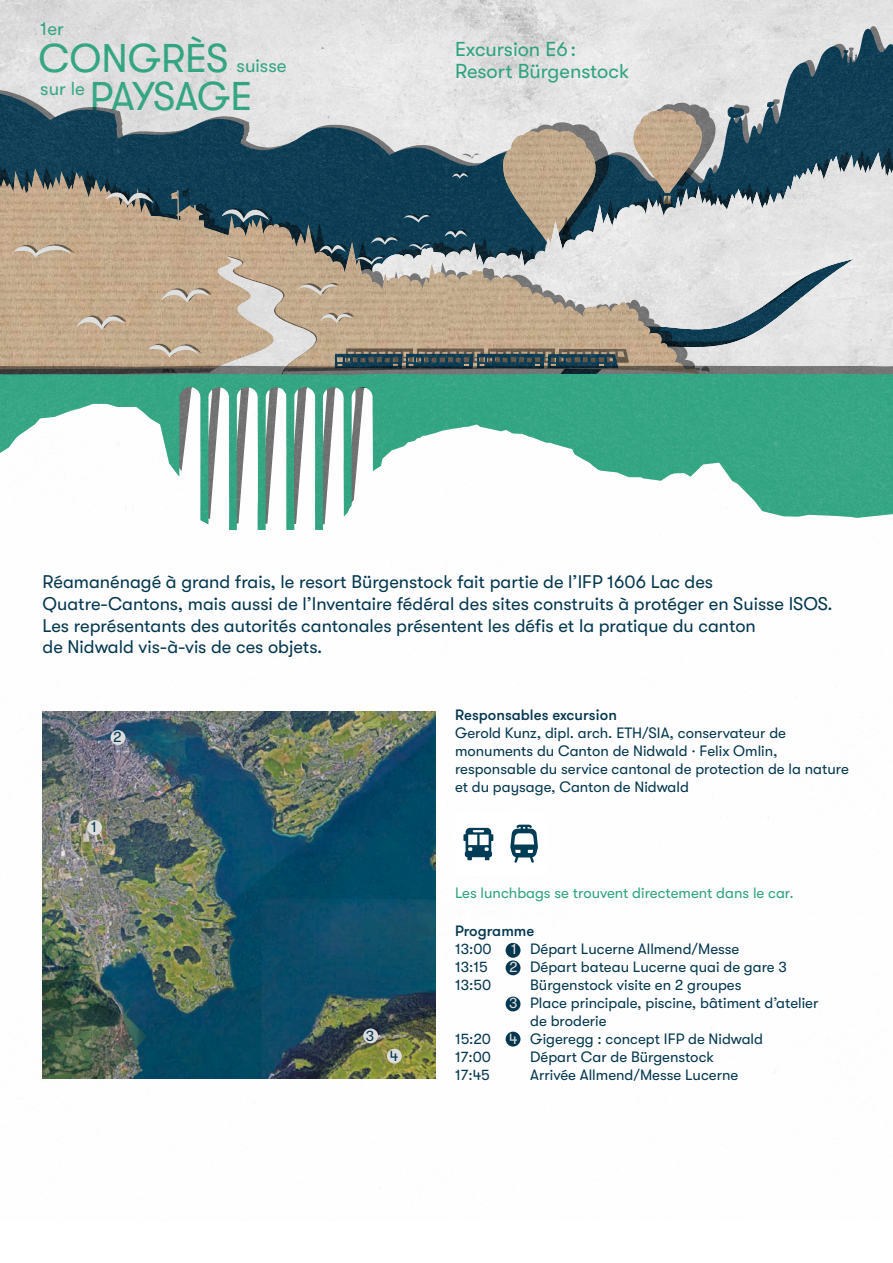
<style>
.page{position:relative;width:893px;height:1263px;background:#fff}
.page>*{position:absolute;margin:0;border:0;box-sizing:border-box;transform-origin:0 0}
.t1{font:40.05px/37.8px "GT Walsheim";letter-spacing:-.005em;color:#2ea37f}
.t2{font:20.1px/22.5px "GT Walsheim";color:#2ea37f}
.t3{font:18.75px "GT Walsheim";color:#2ea37f}
.t4{font:18.3px/21.9px "GT Walsheim";color:#03374f}
.t5{font:15px/18px "GT Walsheim";color:#03374f}
.t6{font:15px "GT Walsheim";color:#2ea37f}
.t7{font:500 15px "GT Walsheim";color:#03374f}
.s1{color:#ddddde}
</style>
<div class="page">
<img style="left:0;top:0;width:893px;height:531px">
<svg style="left:510px;top:825px;width:28px;height:38px"></svg>
<svg style="left:463px;top:828px;width:30px;height:32px"></svg>
<img style="left:43px;top:711px;width:393px;height:367px">
<div style="left:506px;top:943px;width:14px;height:15px;background:#03374f;border-radius:50%"></div>
<div style="left:506px;top:960px;width:14px;height:15px;background:#03374f;border-radius:50%"></div>
<div style="left:506px;top:1032px;width:14px;height:14px;background:#03374f;border-radius:50%"></div>
<div style="left:506px;top:996px;width:14px;height:15px;background:#03374f;border-radius:50%"></div>
<div style="left:87px;top:820px;width:15px;height:15px;background:#ddddde;border-radius:50%"></div>
<div style="left:111px;top:730px;width:14px;height:15px;background:#ddddde;border-radius:50%"></div>
<div style="left:387px;top:1049px;width:15px;height:14px;background:#ddddde;border-radius:50%"></div>
<div style="left:363px;top:1028px;width:15px;height:15px;background:#ddddde;border-radius:50%"></div>
<p class="t3" style="left:40px;top:18px;width:25px">1er</p>
<h1 class="t1" style="left:90px;top:40px;width:164px;text-indent:-51px">CONGRÈS<br>PAYSAGE</h1>
<p class="t3" style="left:237px;top:55px;width:51px">suisse</p>
<p class="t3" style="left:40px;top:78px;width:46px">sur le</p>
<h2 class="t2" style="left:455px;top:38px;width:176px">Excursion E6 :<br>Resort Bürgenstock</h2>
<p class="t4" style="left:43px;top:570px;width:792px">Réamanénagé à grand frais, le resort Bürgenstock fait partie de l’IFP 1606 Lac des Quatre-Cantons, mais aussi de l’Inventaire fédéral des sites construits à protéger en Suisse ISOS.<br>Les représentants des autorités cantonales présentent les défis et la pratique du canton<br>de Nidwald vis-à-vis de ces objets.</p>
<p class="t5" style="left:113px;top:728px;width:10px">2</p>
<p class="t5" style="left:91px;top:818px;width:7px">1</p>
<p class="t5" style="left:366px;top:1026px;width:10px">3</p>
<p class="t5" style="left:390px;top:1047px;width:10px">4</p>
<p class="t7" style="left:455px;top:705px;width:164px">Responsables excursion</p>
<p class="t5" style="left:455px;top:724px;width:395px">Gerold Kunz, dipl. arch. ETH/SIA, conservateur de monuments du Canton de Nidwald · Felix Omlin, responsable du service cantonal de protection de la nature et du paysage, Canton de Nidwald</p>
<p class="t6" style="left:455px;top:884px;width:340px">Les lunchbags se trouvent directement dans le car.</p>
<p class="t7" style="left:455px;top:921px;width:81px">Programme</p>
<p class="t5" style="left:455px;top:940px;width:38px">13:00</p>
<p class="t5" style="left:511px;top:940px;width:230px"><span class="s1">1</span> Départ Lucerne Allmend/Messe</p>
<p class="t5" style="left:455px;top:958px;width:34px">13:15</p>
<p class="t5" style="left:509px;top:958px;width:279px"><span class="s1">2</span> Départ bateau Lucerne quai de gare 3</p>
<p class="t5" style="left:455px;top:976px;width:38px">13:50</p>
<p class="t5" style="left:530px;top:976px;width:213px">Bürgenstock visite en 2 groupes</p>
<p class="t5" style="left:509px;top:994px;width:311px"><span class="s1">3</span> Place principale, piscine, bâtiment d’atelier</p>
<p class="t5" style="left:530px;top:1012px;width:78px">de broderie</p>
<p class="t5" style="left:455px;top:1030px;width:310px">15:20 <span class="s1">4</span> Gigeregg : concept IFP de Nidwald</p>
<p class="t5" style="left:455px;top:1048px;width:37px">17:00</p>
<p class="t5" style="left:530px;top:1048px;width:185px">Départ Car de Bürgenstock</p>
<p class="t5" style="left:455px;top:1066px;width:36px">17:45</p>
<p class="t5" style="left:530px;top:1066px;width:210px">Arrivée Allmend/Messe Lucerne</p>
</div>
